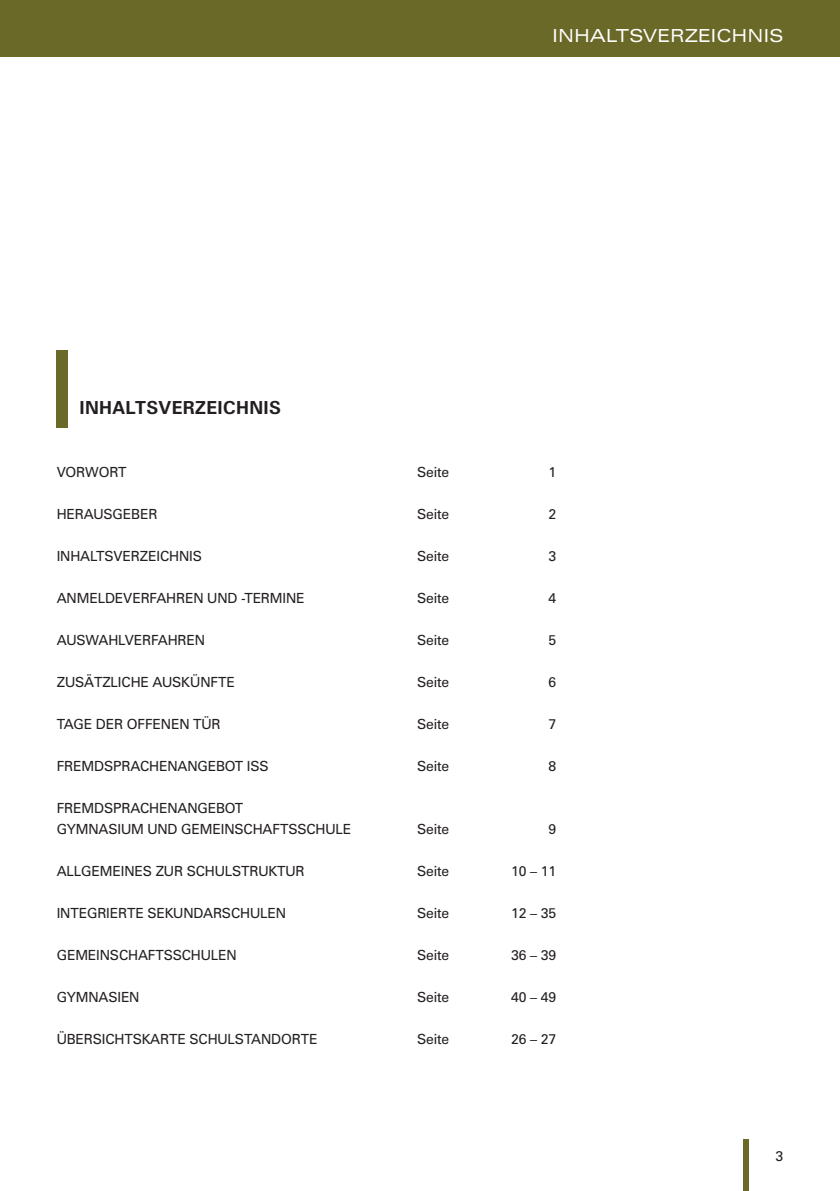
<style>
.page{position:relative;width:840px;height:1191px;background:#fff}
.page>*{position:absolute;margin:0;border:0;box-sizing:border-box;transform-origin:0 0}
.t1{font:expanded 18px "Zurich BT";color:#fff}
.t2{font:700 18px "Zurich BT";letter-spacing:.02em;color:#231f20}
.t3{font:14px/21px "Zurich BT";letter-spacing:-.01em;color:#231f20}
</style>
<div class="page">
<div style="left:0;top:0;width:839px;height:57px;background:#6b6928"></div>
<div style="left:743px;top:1140px;width:5px;height:51px;background:#6b6928"></div>
<div style="left:57px;top:351px;width:11px;height:77px;background:#6b6928"></div>
<p class="t2" style="left:79px;top:396px;width:200px">INHALTSVERZEICHNIS</p>
<p class="t1" style="left:551px;top:25px;width:21px">INHALTSVER</p>
<p class="t1" style="left:684px;top:25px;width:26px">ZEICHNIS</p>
<p class="t3" style="left:57px;top:461px;width:71px">VORWORT</p>
<p class="t3" style="left:417px;top:461px;width:33px">SEITE</p>
<p class="t3" style="left:548px;top:461px;width:9px">1</p>
<p class="t3" style="left:57px;top:503px;width:102px">HERAUSGEBER</p>
<p class="t3" style="left:417px;top:503px;width:33px">SEITE</p>
<p class="t3" style="left:548px;top:503px;width:9px">2</p>
<p class="t3" style="left:57px;top:545px;width:147px">INHALTSVERZEICH NIS</p>
<p class="t3" style="left:417px;top:545px;width:33px">SEITE</p>
<p class="t3" style="left:548px;top:545px;width:9px">3</p>
<p class="t3" style="left:57px;top:587px;width:249px">ANMELDEVERFAHREN UND -TERMINE</p>
<p class="t3" style="left:417px;top:587px;width:33px">SEITE</p>
<p class="t3" style="left:548px;top:587px;width:9px">4</p>
<p class="t3" style="left:57px;top:629px;width:150px">AUSWAH LVERFAH REN</p>
<p class="t3" style="left:417px;top:629px;width:33px">SEITE</p>
<p class="t3" style="left:548px;top:629px;width:9px">5</p>
<p class="t3" style="left:57px;top:671px;width:179px">ZUSÄTZLICH E AUSKÜNFTE</p>
<p class="t3" style="left:417px;top:671px;width:33px">SEITE</p>
<p class="t3" style="left:548px;top:671px;width:9px">6</p>
<p class="t3" style="left:57px;top:713px;width:165px">TAGE DER OFFENEN TÜR</p>
<p class="t3" style="left:417px;top:713px;width:33px">SEITE</p>
<p class="t3" style="left:548px;top:713px;width:9px">7</p>
<p class="t3" style="left:57px;top:755px;width:214px">FREMDSPRACH ENANGEBOT ISS</p>
<p class="t3" style="left:417px;top:755px;width:33px">SEITE</p>
<p class="t3" style="left:548px;top:755px;width:9px">8</p>
<p class="t3" style="left:57px;top:797px;width:296px">FREMDSPRACH ENANGEBOT<br>GYMNASIUM UND GEMEI NSCHAFTSSCHULE</p>
<p class="t3" style="left:417px;top:818px;width:33px">SEITE</p>
<p class="t3" style="left:548px;top:818px;width:9px">9</p>
<p class="t3" style="left:57px;top:860px;width:249px">ALLGEMEI NES ZUR SCHULSTRUKTUR</p>
<p class="t3" style="left:417px;top:860px;width:33px">SEITE</p>
<p class="t3" style="left:511px;top:860px;width:46px">10 – 11</p>
<p class="t3" style="left:57px;top:902px;width:231px">INTEGRI ERTE SEKUNDARSCHULEN</p>
<p class="t3" style="left:417px;top:902px;width:33px">SEITE</p>
<p class="t3" style="left:511px;top:902px;width:46px">12 – 35</p>
<p class="t3" style="left:57px;top:944px;width:181px">GEMEI NSCHAFTSSCH ULEN</p>
<p class="t3" style="left:417px;top:944px;width:33px">SEITE</p>
<p class="t3" style="left:511px;top:944px;width:46px">36 – 39</p>
<p class="t3" style="left:57px;top:986px;width:84px">GYMNASI EN</p>
<p class="t3" style="left:417px;top:986px;width:33px">SEITE</p>
<p class="t3" style="left:511px;top:986px;width:46px">40 – 49</p>
<p class="t3" style="left:57px;top:1028px;width:262px">ÜBERSICHTSKARTE SCH ULSTANDORTE</p>
<p class="t3" style="left:417px;top:1028px;width:33px">SEITE</p>
<p class="t3" style="left:511px;top:1028px;width:46px">26 – 27</p>
<p class="t3" style="left:775px;top:1145px;width:9px">3</p>
</div>
